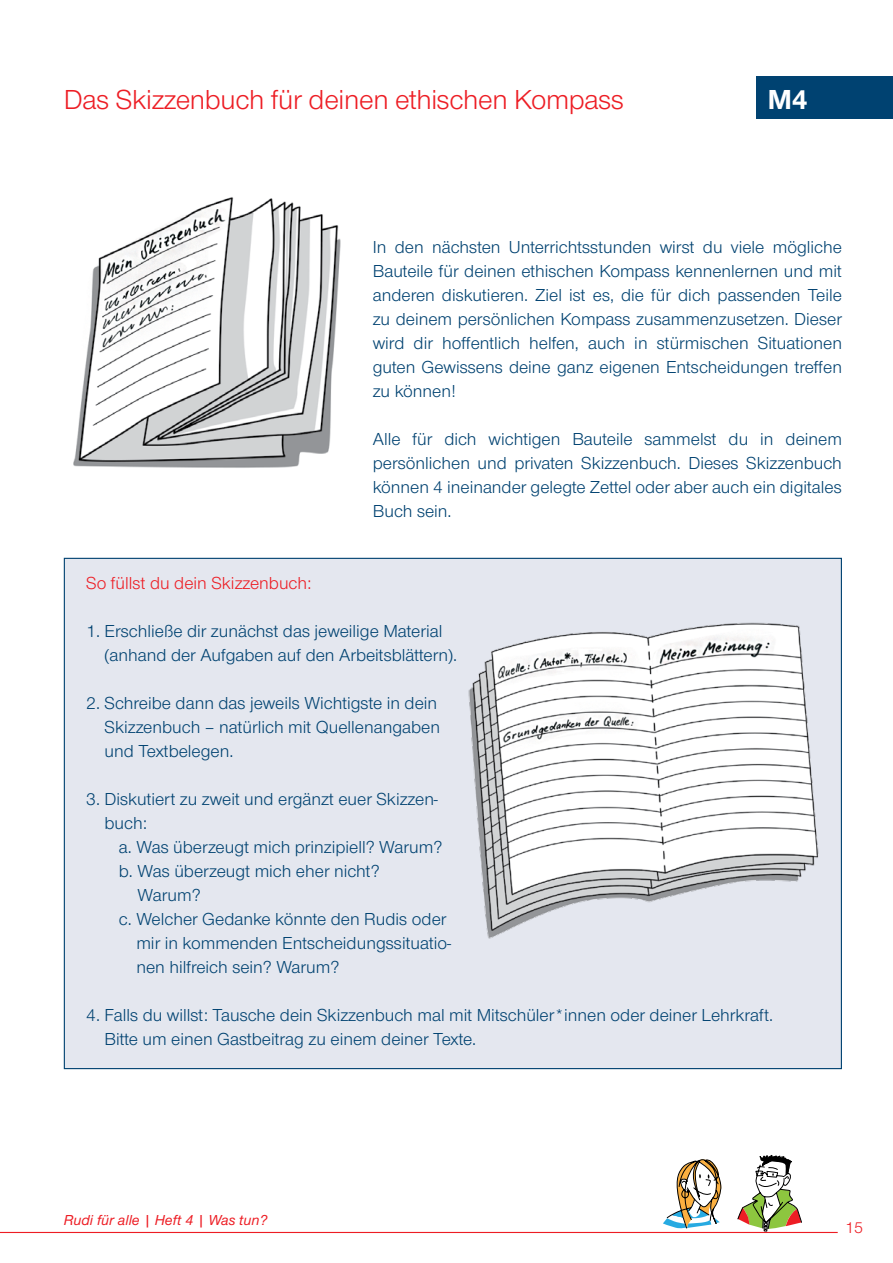
<style>
.page{position:relative;width:893px;height:1263px;background:#fff}
.page>*{position:absolute;margin:0;border:0;box-sizing:border-box;transform-origin:0 0}
.t1{font:28.5px "Nordelbica";letter-spacing:-.01em;color:#ed1d24}
.t2{font:700 28.5px "Nordelbica";color:#fff}
.t3{font:18px/24px "Nordelbica";color:#004271}
.t4{font:18px "Nordelbica";color:#ed1d24}
.t5{font:16.5px "Nordelbica";color:#ed1d24}
.t6{font:italic 500 15px "Nordelbica";color:#ed1d24}
</style>
<div class="page">
<svg style="left:663px;top:1159px;width:58px;height:69px"></svg>
<svg style="left:737px;top:1155px;width:65px;height:76px"></svg>
<div style="left:757px;top:77px;width:136px;height:42px;background:#004271"></div>
<hr style="left:0;top:1232px;width:838px;height:1px;background:#ed1d24">
<img style="left:73px;top:197px;width:268px;height:271px">
<div style="left:64px;top:558px;width:777px;height:510px;background:#e4e7ef"></div>
<img style="left:468px;top:622px;width:351px;height:317px">
<h1 class="t1" style="left:64px;top:83px;width:561px">Das Skizzenbuch für deinen ethischen Kompass</h1>
<h1 class="t2" style="left:768px;top:83px;width:42px">M4</h1>
<p class="t3" style="left:373px;top:235px;width:471px;text-align:justify">In den nächsten Unterrichtsstunden wirst du viele mögliche Bauteile für deinen ethischen Kompass kennenlernen und mit anderen diskutieren. Ziel ist es, die für dich passenden Teile zu deinem persönlichen Kompass zusammenzusetzen. Dieser wird dir hoffentlich helfen, auch in stürmischen Situationen guten Gewissens deine ganz eigenen Entscheidungen treffen zu können!</p>
<p class="t3" style="left:373px;top:427px;width:471px;text-align:justify">Alle für dich wichtigen Bauteile sammelst du in deinem persönlichen und privaten Skizzenbuch. Dieses Skizzenbuch können 4 ineinander gelegte Zettel oder aber auch ein digitales Buch sein.</p>
<p class="t4" style="left:86px;top:573px;width:227px">So füllst du dein Skizzenbuch:</p>
<p class="t3" style="left:105px;top:619px;width:354px;text-indent:-18px">1. Erschließe dir zunächst das jeweilige Material (anhand der Aufgaben auf den Arbeitsblättern).</p>
<p class="t3" style="left:105px;top:691px;width:337px;text-indent:-18px">2. Schreibe dann das jeweils Wichtigste in dein<br>Skizzenbuch – natürlich mit Quellenangaben und Textbelegen.</p>
<p class="t3" style="left:105px;top:787px;width:335px;text-indent:-18px">3. Diskutiert zu zweit und ergänzt euer Skizzen&shy;buch:</p>
<p class="t3" style="left:119px;top:835px;width:325px">a. Was überzeugt mich prinzipiell? Warum?</p>
<p class="t3" style="left:119px;top:859px;width:262px">b. Was überzeugt mich eher nicht?</p>
<p class="t3" style="left:138px;top:883px;width:65px">Warum?</p>
<p class="t3" style="left:119px;top:907px;width:329px">c. Welcher Gedanke könnte den Rudis oder</p>
<p class="t3" style="left:136px;top:931px;width:316px">mir in kommenden Entscheidungssituatio-</p>
<p class="t3" style="left:136px;top:955px;width:205px">nen hilfreich sein? Warum?</p>
<p class="t3" style="left:105px;top:1003px;width:670px;text-indent:-18px">4. Falls du willst: Tausche dein Skizzenbuch mal mit Mitschüler*innen oder deiner Lehrkraft.<br>Bitte um einen Gastbeitrag zu einem deiner Texte.</p>
<p class="t6" style="left:64px;top:1211px;width:205px">Rudi für alle | Heft 4 | Was tun?</p>
<p class="t5" style="left:845px;top:1218px;width:20px">15</p>
</div>
